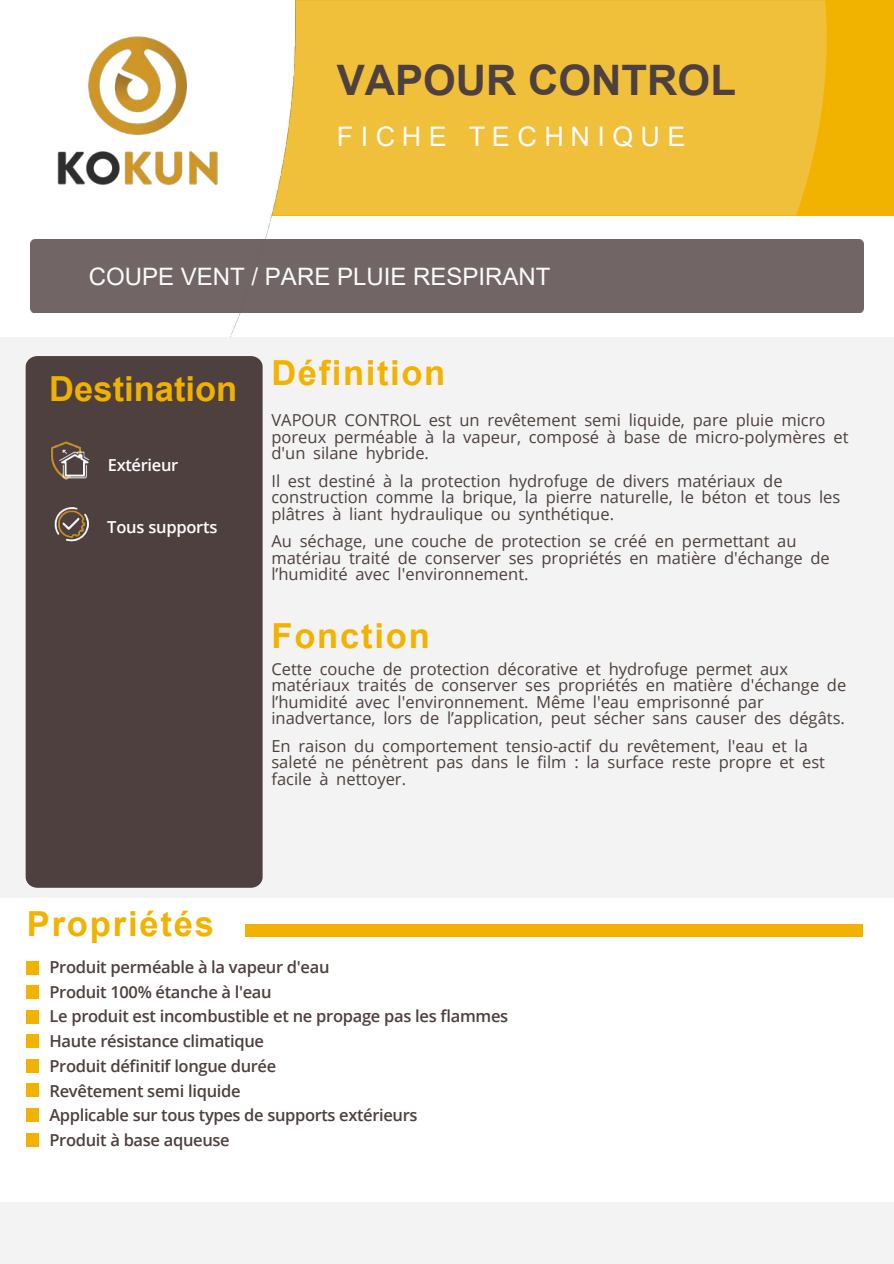
<style>
.page{position:relative;width:894px;height:1264px;background:#fff}
.page>*{position:absolute;margin:0;border:0;box-sizing:border-box;transform-origin:0 0}
.t1{font:700 42px "Arial";color:#4d403e}
.t2{font:700 34.5px "Arial";letter-spacing:.05em;color:#f2b200}
.t3{font:700 34.5px "Arial";color:#f0b100}
.t4{font:27px "Arial";letter-spacing:.28em;color:#fafbfc}
.t5{font:24px "Arial";color:#fafbfc}
.t6{font:16.5px/16.5px "Open Sans";color:#4d403e}
.t7{font:16.5px/16.5px "Open Sans";color:#4d403d}
.t8{font:600 16.5px/24.8px "Open Sans";letter-spacing:-.02em;color:#4d403e}
.t9{font:600 16.5px "Open Sans";letter-spacing:-.015em;color:#fff}
</style>
<div class="page">
<img style="left:32px;top:0;width:861px;height:337px">
<div style="left:0;top:337px;width:893px;height:926px;background:#f3f3f3"></div>
<div style="left:26px;top:356px;width:236px;height:531px;background:#4d403e;border-radius:11px"></div>
<div style="left:0;top:898px;width:893px;height:303px;background:#fff"></div>
<div style="left:246px;top:923px;width:616px;height:13px;background:#f2b200"></div>
<div style="left:27px;top:960px;width:12px;height:14px;background:#f2b200"></div>
<div style="left:27px;top:1009px;width:12px;height:14px;background:#f2b200"></div>
<div style="left:27px;top:985px;width:12px;height:13px;background:#f2b200"></div>
<div style="left:27px;top:1034px;width:12px;height:13px;background:#f2b200"></div>
<div style="left:27px;top:1058px;width:12px;height:14px;background:#f2b200"></div>
<div style="left:27px;top:1083px;width:12px;height:14px;background:#f2b200"></div>
<div style="left:27px;top:1107px;width:12px;height:14px;background:#f2b200"></div>
<img style="left:54px;top:30px;width:166px;height:160px">
<div style="left:27px;top:1133px;width:12px;height:14px;background:#f2b200"></div>
<img style="left:50px;top:441px;width:40px;height:39px">
<img style="left:54px;top:507px;width:35px;height:35px">
<div style="left:30px;top:240px;width:833px;height:73px;background:#716665"></div>
<h1 class="t1" style="left:336px;top:51px;width:400px">VAPOUR CONTROL</h1>
<h3 class="t4" style="left:336px;top:118px;width:350px">FICHE TECHNIQUE</h3>
<h3 class="t5" style="left:89px;top:260px;width:463px">COUPE VENT / PARE PLUIE RESPIRANT</h3>
<h2 class="t3" style="left:49px;top:364px;width:189px">Destination</h2>
<p class="t9" style="left:108px;top:454px;width:72px">Extérieur</p>
<p class="t9" style="left:107px;top:515px;width:111px">Tous supports</p>
<h2 class="t2" style="left:271px;top:348px;width:175px">Définition</h2>
<p class="t6" style="left:271px;top:412px;width:578px">VAPOUR CONTROL est un revêtement semi liquide, pare pluie micro poreux perméable à la vapeur, composé à base de micro-polymères et d'un silane hybride.</p>
<p class="t6" style="left:271px;top:472px;width:570px">Il est destiné à la protection hydrofuge de divers matériaux de construction comme la brique, la pierre naturelle, le béton et tous les plâtres à liant hydraulique ou synthétique.</p>
<p class="t6" style="left:271px;top:532px;width:559px">Au séchage, une couche de protection se créé en permettant au matériau traité de conserver ses propriétés en matière d'échange de l’humidité avec l'environnement.</p>
<h2 class="t2" style="left:271px;top:611px;width:160px">Fonction</h2>
<p class="t7" style="left:271px;top:660px;width:576px">Cette couche de protection décorative et hydrofuge permet aux matériaux traités de conserver ses propriétés en matière d'échange de l’humidité avec l'environnement. Même l'eau emprisonné par inadvertance, lors de l’application, peut sécher sans causer des dégâts.</p>
<p class="t7" style="left:271px;top:737px;width:555px">En raison du comportement tensio-actif du revêtement, l'eau et la saleté ne pénètrent pas dans le film : la surface reste propre et est facile à nettoyer.</p>
<h2 class="t2" style="left:27px;top:899px;width:188px">Propriétés</h2>
<p class="t8" style="left:49px;top:954px;width:460px">Produit perméable à la vapeur d'eau<br>Produit 100% étanche à l'eau<br>Le produit est incombustible et ne propage pas les flammes Haute résistance climatique<br>Produit définitif longue durée<br>Revêtement semi liquide<br>Applicable sur tous types de supports extérieurs<br>Produit à base aqueuse</p>
</div>
